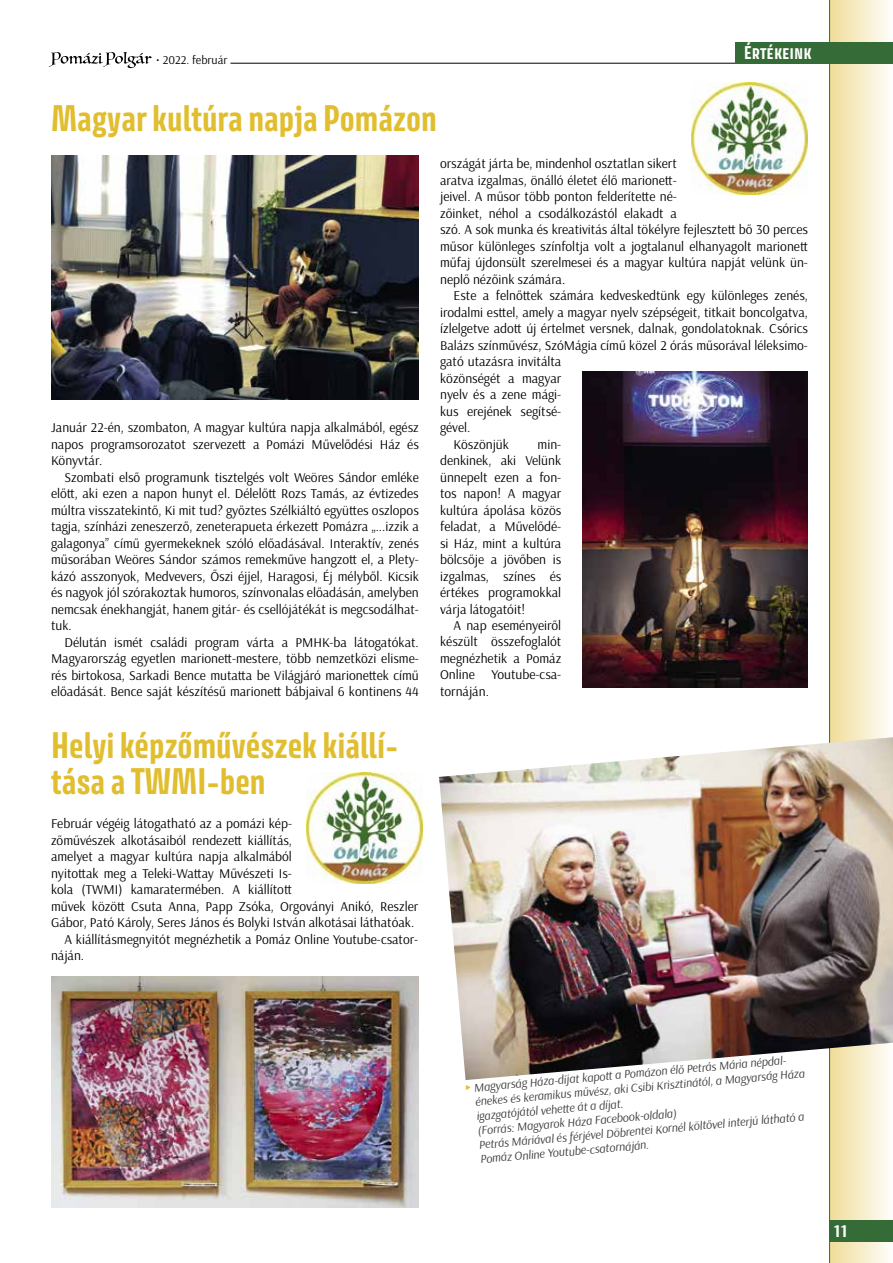
<style>
.page{position:relative;width:893px;height:1263px;background:#fff}
.page>*{position:absolute;margin:0;border:0;box-sizing:border-box;transform-origin:0 0}
.t1{font:700 33px/36px "Avory I Latn";color:#e1be2f}
.t2{font:700 18px "Arsenal";color:#fff}
.t3{font:700 16.5px "Avory I Latn";color:#fff}
.t4{font:13.5px/16.5px "Arsenal";color:#000;text-align:justify}
.t5{font:italic 12px/14.4px "Arsenal";color:#393939}
.t6{font:12px "Arsenal";color:#000}
</style>
<div class="page">
<div style="left:830px;top:0;width:63px;height:1263px;background:linear-gradient(to right,#f1dd99,#fefefc)"></div>
<hr style="left:829px;top:0;width:1px;height:1263px;background:#356b36">
<hr style="left:230px;top:63px;width:507px;height:1px;background:#000">
<svg style="left:49px;top:52px;width:103px;height:16px"></svg>
<div style="left:736px;top:42px;width:157px;height:21px;background:#356b36"></div>
<div style="left:829px;top:1220px;width:64px;height:22px;background:#356b36"></div>
<img style="left:692px;top:82px;width:115px;height:112px">
<img style="left:307px;top:772px;width:116px;height:112px">
<img style="left:52px;top:156px;width:367px;height:243px">
<img style="left:439px;top:737px;width:454px;height:343px">
<img style="left:51px;top:976px;width:367px;height:232px">
<img style="left:583px;top:371px;width:225px;height:316px">
<p class="t6" style="left:156px;top:52px;width:73px">• 2022. február</p>
<p class="t3" style="left:744px;top:42px;width:69px">Értékeink</p>
<h1 class="t1" style="left:51px;top:100px;width:387px">Magyar kultúra napja Pomázon</h1>
<p class="t4" style="left:51px;top:419px;width:369px">Január 22-én, szombaton, A magyar kultúra napja alkalmából, egész napos programsorozatot szervezett a Pomázi Művelődési Ház és Könyvtár.</p>
<p class="t4" style="left:51px;top:469px;width:369px;text-indent:14px">Szombati első programunk tisztelgés volt Weöres Sándor emléke előtt, aki ezen a napon hunyt el. Délelőtt Rozs Tamás, az évtizedes múltra visszatekintő, Ki mit tud? győztes Szélkiáltó együttes oszlopos tagja, színházi zeneszerző, zeneterapueta érkezett Pomázra „...izzik a galagonya” című gyermekeknek szóló előadásával. Interaktív, zenés műsorában Weöres Sándor számos remekműve hangzott el, a Plety&shy;kázó asszonyok, Medvevers, Őszi éjjel, Haragosi, Éj mélyből. Kicsik és nagyok jól szórakoztak humoros, színvonalas előadásán, amelyben nemcsak énekhangját, hanem gitár- és csellójátékát is megcsodálhat&shy;tuk.</p>
<p class="t4" style="left:51px;top:634px;width:369px;text-indent:14px">Délután ismét családi program várta a PMHK-ba látogatókat.<br>Magyarország egyetlen marionett-mestere, több nemzetközi elisme&shy;rés birtokosa, Sarkadi Bence mutatta be Világjáró marionettek című előadását. Bence saját készítésű marionett bábjaival 6 kontinens 44</p>
<h1 class="t1" style="left:51px;top:727px;width:349px">Helyi képzőművészek kiállí&shy;tása a TWMI-ben</h1>
<p class="t4" style="left:51px;top:815px;width:242px">Február végéig látogatható az a pomázi kép-</p>
<p class="t4" style="left:51px;top:832px;width:242px">zőművészek alkotásaiból rendezett kiállítás,</p>
<p class="t4" style="left:51px;top:848px;width:242px">amelyet a magyar kultúra napja alkalmából</p>
<p class="t4" style="left:51px;top:865px;width:242px">nyitottak meg a Teleki-Wattay Művészeti Is-</p>
<p class="t4" style="left:51px;top:881px;width:242px">kola (TWMI) kamaratermében. A kiállított</p>
<p class="t4" style="left:51px;top:898px;width:369px">művek között Csuta Anna, Papp Zsóka, Orgoványi Anikó, Reszler</p>
<p class="t4" style="left:51px;top:914px;width:365px">Gábor, Pató Károly, Seres János és Bolyki István alkotásai láthatóak.</p>
<p class="t4" style="left:65px;top:931px;width:355px">A kiállításmegnyitót megnézhetik a Pomáz Online Youtube-csator-</p>
<p class="t4" style="left:51px;top:947px;width:35px">náján.</p>
<p class="t4" style="left:440px;top:155px;width:369px;text-align:left">országát járta be, mindenhol osztatlan sikert<br>aratva izgalmas, önálló életet élő marionett-<br>jeivel. A műsor több ponton felderítette né-<br>zőinket, néhol a csodálkozástól elakadt a<br>szó. A sok munka és kreativitás által tökélyre fejlesztett bő 30 perces műsor különleges színfoltja volt a jogtalanul elhanyagolt marionett műfaj újdonsült szerelmesei és a magyar kultúra napját velünk ün&shy;neplő nézőink számára.</p>
<p class="t4" style="left:454px;top:287px;width:356px">Este a felnőttek számára kedveskedtünk egy különleges zenés,</p>
<p class="t4" style="left:440px;top:304px;width:369px">irodalmi esttel, amely a magyar nyelv szépségeit, titkait boncolgatva,</p>
<p class="t4" style="left:440px;top:320px;width:369px">ízlelgetve adott új értelmet versnek, dalnak, gondolatoknak. Csórics</p>
<p class="t4" style="left:440px;top:337px;width:369px">Balázs színművész, SzóMágia című közel 2 órás műsorával léleksimo-</p>
<p class="t4" style="left:440px;top:353px;width:123px">gató utazásra invitálta</p>
<p class="t4" style="left:440px;top:370px;width:123px">közönségét a magyar</p>
<p class="t4" style="left:440px;top:386px;width:123px">nyelv és a zene mági-</p>
<p class="t4" style="left:440px;top:403px;width:123px">kus erejének segítsé-</p>
<p class="t4" style="left:440px;top:419px;width:32px">gével.</p>
<p class="t4" style="left:454px;top:436px;width:57px">Köszönjük</p>
<p class="t4" style="left:440px;top:436px;width:123px;text-indent:97px">min&shy;denkinek, aki Velünk ünnepelt ezen a fon&shy;tos napon! A magyar kultúra ápolása közös feladat, a Művelődé&shy;si Ház, mint a kultúra bölcsője a jövőben is izgalmas, színes és értékes programokkal várja látogatóit!</p>
<p class="t4" style="left:440px;top:617px;width:123px;text-indent:14px">A nap eseményeiről készült összefoglalót megnézhetik a Pomáz Online Youtube-csa&shy;tornáján.</p>
<p class="t5" style="left:473px;top:1080px;width:332px;rotate:-5deg">Magyarság Háza-díjat kapott a Pomázon élő Petrás Mária népdal&shy;énekes és keramikus művész, aki Csibi Krisztinától, a Magyarság Háza igazgatójától vehett e át a díjat.<br>(Forrás: Magyarok Háza Facebook-oldala)<br>Petrás Máriával és férjével Döbrentei Kornél költővel interjú látható a Pomáz Online Youtube-csatornáján.</p>
<h2 class="t2" style="left:833px;top:1220px;width:16px">11</h2>
</div>
